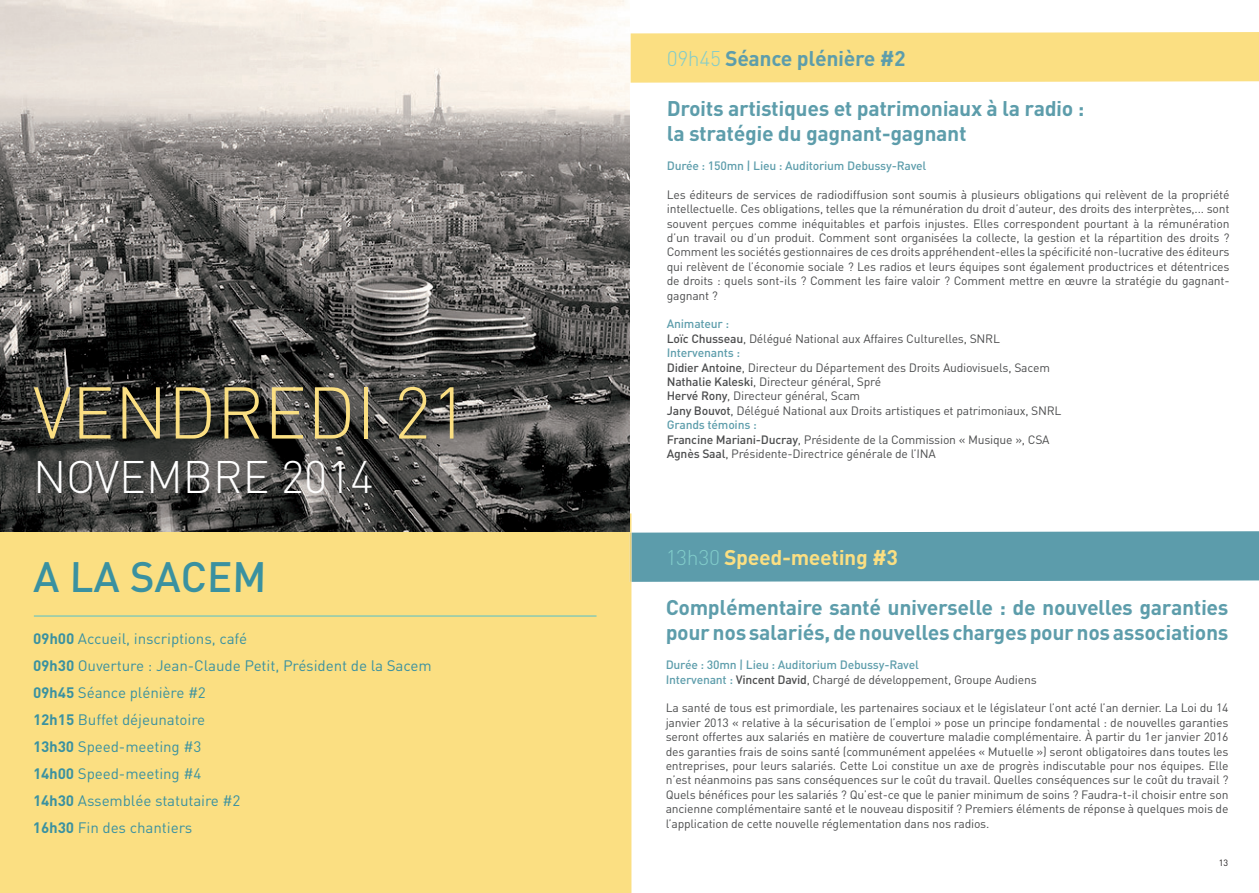
<style>
.page{position:relative;width:1259px;height:893px;background:#fff}
.page>*{position:absolute;margin:0;border:0;box-sizing:border-box;transform-origin:0 0}
.t1{font:300 72px "DIN";color:#fbdf82}
.t2{font:300 45px "DIN";color:#fff}
.t3{font:500 42px "DIN";color:#3a91a0}
.t4{font:700 21px/25.2px "DIN";letter-spacing:-.02em;color:#5d9dab}
.t5{font:700 21px "DIN";color:#fbdf82}
.t6{font:15px/27px "DIN";color:#3a91a0}
.t7{font:12px/14.4px "DIN";color:#4b4c4d;text-align:justify}
.t8{font:500 12px/14.4px "DIN";color:#5d9dab}
.t9{font:9px "DIN";color:#231f20}
.s1{font-weight:700}
.s2{font-weight:300;color:#81ccca}
.s3{font-weight:500;color:#5d9dab}
.s4{font-weight:500}
.s5{color:#4b4c4d}
.s6{font-weight:400;color:#4b4c4d}
</style>
<div class="page">
<div style="left:630px;top:32px;width:629px;height:51px;background:#fbdf82"></div>
<div style="left:631px;top:531px;width:628px;height:51px;background:#5c9cab"></div>
<div style="left:0;top:513px;width:631px;height:380px;background:#fbdf82"></div>
<hr style="left:629px;top:533px;width:2px;height:49px;background:#e6ce7a">
<hr style="left:34px;top:615px;width:562px;height:2px;background:#67c4c1">
<img style="left:0;top:0;width:630px;height:531px">
<h1 class="t1" style="left:33px;top:368px;width:436px">VENDREDI 21</h1>
<h2 class="t2" style="left:33px;top:449px;width:342px">NOVEMBRE 2014</h2>
<h3 class="t3" style="left:33px;top:550px;width:236px">A LA SACEM</h3>
<p class="t6" style="left:33px;top:625px;width:400px"><span class="s1">09h00</span> Accueil, inscriptions, café<br><span class="s1">09h30</span> Ouverture : Jean-Claude Petit, Président de la Sacem<br><span class="s1">09h45</span> Séance plénière #2<br><span class="s1">12h15</span> Buffet déjeunatoire<br><span class="s1">13h30</span> Speed-meeting #3<br><span class="s1">14h00</span> Speed-meeting #4<br><span class="s1">14h30</span> Assemblée statutaire #2<br><span class="s1">16h30</span> Fin des chantiers</p>
<h3 class="t4" style="left:667px;top:44px;width:241px"><span class="s2">09H45</span> Séance plénière #2</h3>
<h3 class="t4" style="left:667px;top:95px;width:419px">Droits artistiques et patrimoniaux à la radio : la stratégie du gagnant-gagnant</h3>
<p class="t8" style="left:667px;top:158px;width:261px">Durée : 150mn | Lieu : Auditorium Debussy-Ravel</p>
<p class="t7" style="left:667px;top:187px;width:564px">Les éditeurs de services de radiodiffusion sont soumis à plusieurs obligations qui relèvent de la propriété intellectuelle. Ces obligations, telles que la rémunération du droit d’auteur, des droits des interprètes,... sont souvent perçues comme inéquitables et parfois injustes. Elles correspondent pourtant à la rémunération d’un travail ou d’un produit. Comment sont organisées la collecte, la gestion et la répartition des droits ?<br>Comment les sociétés gestionnaires de ces droits appréhendent-elles la spécificité non-lucrative des éditeurs qui relèvent de l’économie sociale ? Les radios et leurs équipes sont également productrices et détentrices de droits : quels sont-ils ? Comment les faire valoir ? Comment mettre en œuvre la stratégie du gagnant&shy;gagnant ?</p>
<p class="t7" style="left:667px;top:317px;width:396px;text-align:left"><span class="s3">Animateur :<br></span><span class="s4">Loïc Chusseau</span>, Délégué National aux Affaires Culturelles, SNRL <span class="s3">Intervenants :<br></span><span class="s4">Didier Antoine</span>, Directeur du Département des Droits Audiovisuels, Sacem <span class="s4">Nathalie Kaleski</span>, Directeur général, Spré<br><span class="s4">Hervé Rony</span>, Directeur général, Scam<br><span class="s4">Jany Bouvot</span>, Délégué National aux Droits artistiques et patrimoniaux, SNRL <span class="s3">Grands témoins :<br></span><span class="s4">Francine Mariani-Ducray</span>, Présidente de la Commission « Musique », CSA <span class="s4">Agnès Saal</span>, Présidente-Directrice générale de l’INA</p>
<h3 class="t5" style="left:666px;top:543px;width:234px"><span class="s2">13H30</span> Speed-meeting #3</h3>
<h3 class="t4" style="left:666px;top:594px;width:564px">Complémentaire santé universelle : de nouvelles garanties pour nos salariés, de nouvelles charges pour nos associations</h3>
<p class="t8" style="left:666px;top:657px;width:373px">Durée : 30mn | Lieu : Auditorium Debussy-Ravel<br>Intervenant : <span class="s5">Vincent David</span><span class="s6">, Chargé de développement, Groupe Audiens</span></p>
<p class="t7" style="left:666px;top:701px;width:564px">La santé de tous est primordiale, les partenaires sociaux et le législateur l’ont acté l’an dernier. La Loi du 14 janvier 2013 « relative à la sécurisation de l’emploi » pose un principe fondamental : de nouvelles garanties seront offertes aux salariés en matière de couverture maladie complémentaire. À partir du 1er janvier 2016 des garanties frais de soins santé (communément appelées « Mutuelle ») seront obligatoires dans toutes les entreprises, pour leurs salariés. Cette Loi constitue un axe de progrès indiscutable pour nos équipes. Elle n’est néanmoins pas sans conséquences sur le coût du travail. Quelles conséquences sur le coût du travail ?<br>Quels bénéfices pour les salariés ? Qu’est-ce que le panier minimum de soins ? Faudra-t-il choisir entre son ancienne complémentaire santé et le nouveau dispositif ? Premiers éléments de réponse à quelques mois de l’application de cette nouvelle réglementation dans nos radios.</p>
<p class="t9" style="left:1218px;top:857px;width:11px">13</p>
</div>
